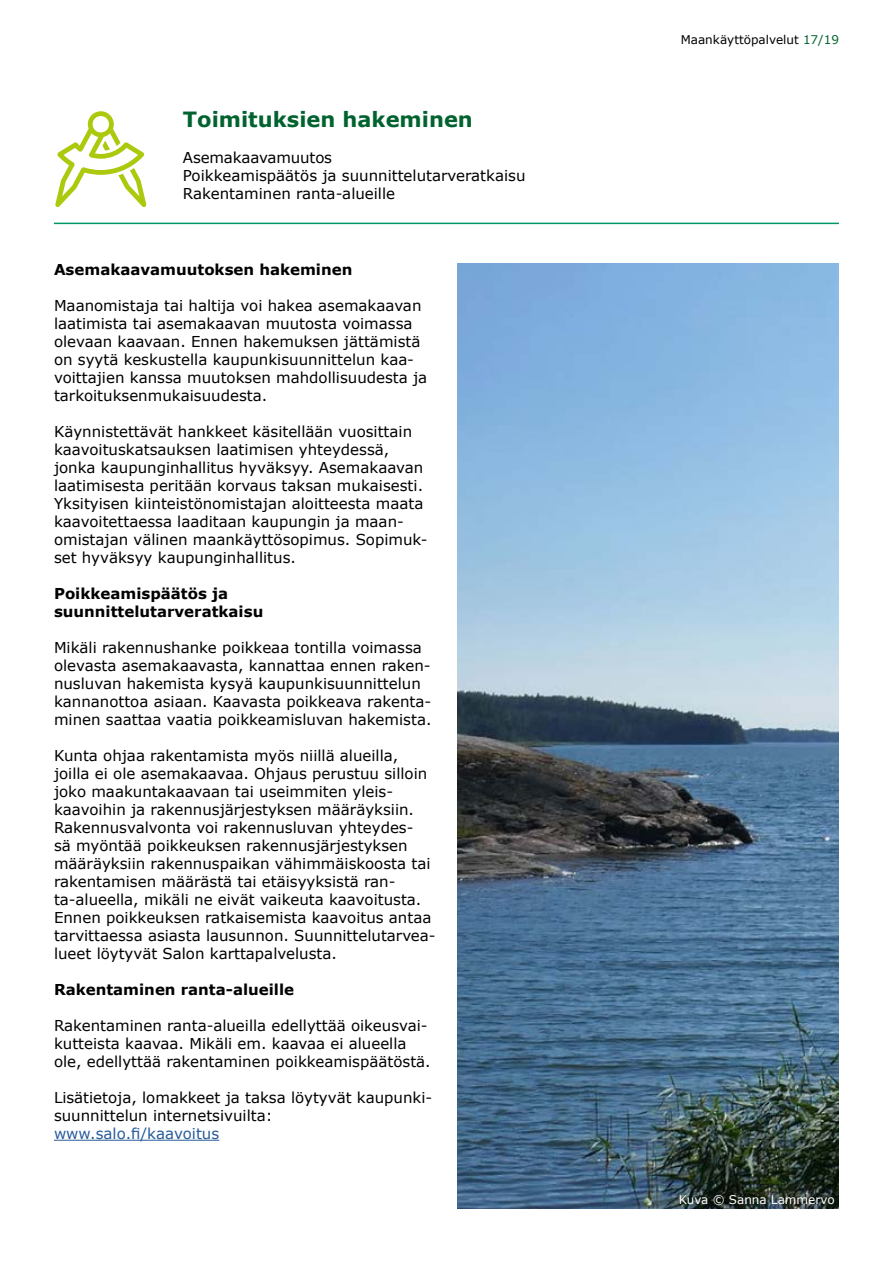
<style>
.page{position:relative;width:893px;height:1263px;background:#fff}
.page>*{position:absolute;margin:0;border:0;box-sizing:border-box;transform-origin:0 0}
.t1{font:700 21px "Verdana";color:#00632f}
.t2{font:15px/18px "Verdana";color:#000}
.t3{font:700 15px/18px "Verdana";color:#000}
.t4{font:15px "Verdana";color:#275b9b}
.t5{font:12px "Verdana";color:#000}
.t6{font:12px "Verdana";color:#fff}
.s1{color:#00632f}
</style>
<div class="page">
<svg style="left:55px;top:111px;width:89px;height:96px"></svg>
<hr style="left:54px;top:1140px;width:165px;height:1px;background:#275b9b">
<img style="left:457px;top:263px;width:382px;height:946px">
<hr style="left:54px;top:223px;width:785px;height:1px;background:#009869">
<h1 class="t1" style="left:183px;top:104px;width:291px">Toimituksien hakeminen</h1>
<p class="t2" style="left:183px;top:148px;width:344px">Asemakaavamuutos<br>Poikkeamispäätös ja suunnittelutarveratkaisu<br>Rakentaminen ranta-alueille</p>
<p class="t3" style="left:54px;top:260px;width:300px">Asemakaavamuutoksen hakeminen</p>
<p class="t2" style="left:54px;top:296px;width:375px">Maanomistaja tai haltija voi hakea asemakaavan laatimista tai asemakaavan muutosta voimassa olevaan kaavaan. Ennen hakemuksen jättämistä on syytä keskustella kaupunkisuunnittelun kaa&shy;voittajien kanssa muutoksen mahdollisuudesta ja tarkoituksenmukaisuudesta.</p>
<p class="t2" style="left:54px;top:422px;width:375px">Käynnistettävät hankkeet käsitellään vuosittain kaavoituskatsauksen laatimisen yhteydessä, jonka kaupunginhallitus hyväksyy. Asemakaavan laatimisesta peritään korvaus taksan mukaisesti.<br>Yksityisen kiinteistönomistajan aloitteesta maata kaavoitettaessa laaditaan kaupungin ja maan&shy;omistajan välinen maankäyttösopimus. Sopimuk&shy;set hyväksyy kaupunginhallitus.</p>
<p class="t3" style="left:54px;top:584px;width:211px">Poikkeamispäätös ja suunnittelutarveratkaisu</p>
<p class="t2" style="left:54px;top:638px;width:379px">Mikäli rakennushanke poikkeaa tontilla voimassa olevasta asemakaavasta, kannattaa ennen raken&shy;nusluvan hakemista kysyä kaupunkisuunnittelun kannanottoa asiaan. Kaavasta poikkeava rakenta&shy;minen saattaa vaatia poikkeamisluvan hakemista.</p>
<p class="t2" style="left:54px;top:746px;width:383px">Kunta ohjaa rakentamista myös niillä alueilla, joilla ei ole asemakaavaa. Ohjaus perustuu silloin joko maakuntakaavaan tai useimmiten yleis&shy;kaavoihin ja rakennusjärjestyksen määräyksiin.<br>Rakennusvalvonta voi rakennusluvan yhteydes-<br>sä myöntää poikkeuksen rakennusjärjestyksen määräyksiin rakennuspaikan vähimmäiskoosta tai rakentamisen määrästä tai etäisyyksistä ran&shy;ta-alueella, mikäli ne eivät vaikeuta kaavoitusta.<br>Ennen poikkeuksen ratkaisemista kaavoitus antaa tarvittaessa asiasta lausunnon. Suunnittelutarvea&shy;lueet löytyvät Salon karttapalvelusta.</p>
<p class="t3" style="left:54px;top:980px;width:242px">Rakentaminen ranta-alueille</p>
<p class="t2" style="left:54px;top:1016px;width:378px">Rakentaminen ranta-alueilla edellyttää oikeusvai&shy;kutteista kaavaa. Mikäli em. kaavaa ei alueella ole, edellyttää rakentaminen poikkeamispäätöstä.</p>
<p class="t2" style="left:54px;top:1088px;width:380px">Lisätietoja, lomakkeet ja taksa löytyvät kaupunki&shy;suunnittelun internetsivuilta:</p>
<p class="t4" style="left:54px;top:1123px;width:167px">www.salo.fi/kaavoitus</p>
<p class="t5" style="left:681px;top:32px;width:160px">Maankäyttöpalvelut <span class="s1">17/19</span></p>
<p class="t6" style="left:679px;top:1191px;width:157px">Kuva © Sanna Lammervo</p>
</div>
